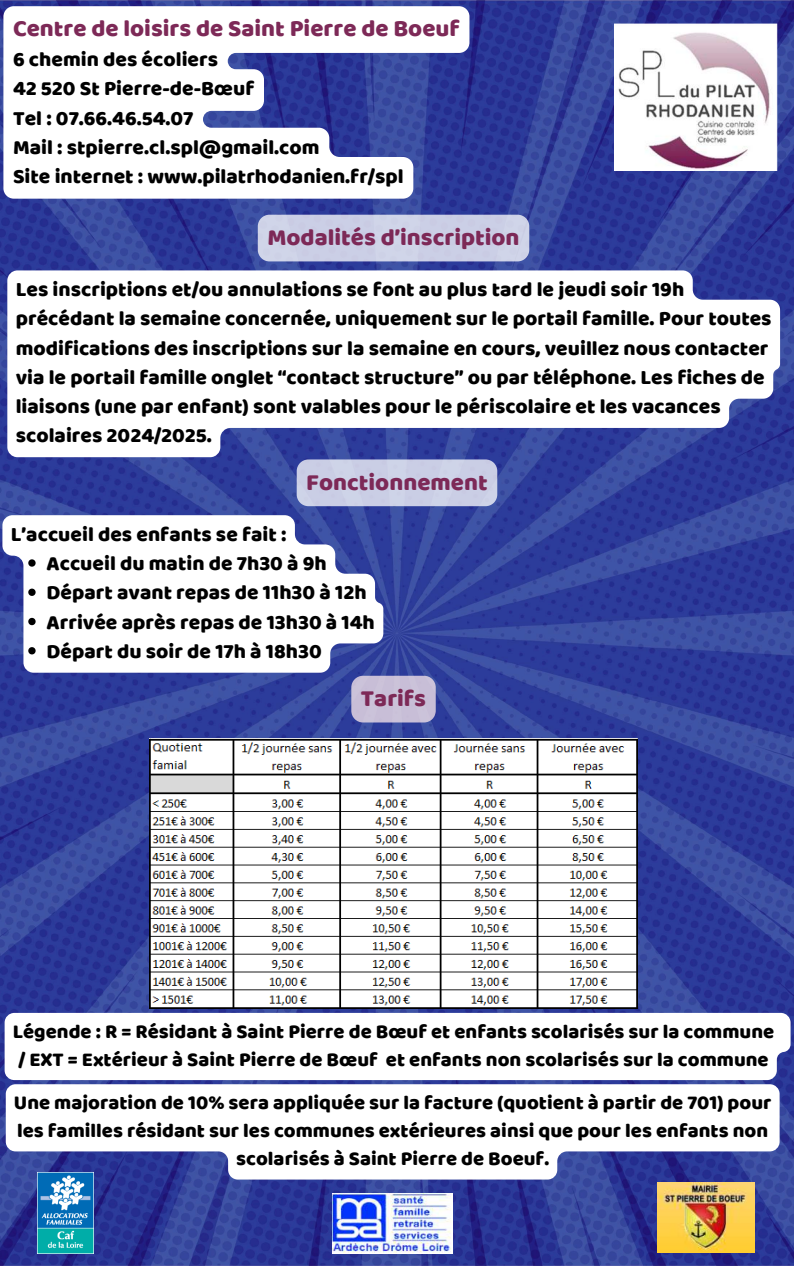
<style>
.page{position:relative;width:794px;height:1266px;background:#fff}
.page>*{position:absolute;margin:0;border:0;box-sizing:border-box;transform-origin:0 0}
.t1{font:24px "Baloo Thambi";color:#7d2957}
.t2{font:21px/29.2px "Baloo Thambi";color:#000}
.t3{font:20.25px/28.1px "Baloo Thambi";color:#000}
</style>
<div class="page">
<img style="left:0;top:0;width:793px;height:1266px">
<img style="left:613px;top:12px;width:169px;height:158px">
<div style="left:258px;top:215px;width:271px;height:46px;background:#cbcfe6"></div>
<div style="left:296px;top:459px;width:201px;height:47px;background:#cacee5"></div>
<div style="left:351px;top:676px;width:84px;height:46px;background:#c8bed7"></div>
<img style="left:332px;top:1193px;width:120px;height:60px">
<svg style="left:7px;top:270px;width:772px;height:187px"></svg>
<img style="left:38px;top:1179px;width:55px;height:74px">
<svg style="left:3px;top:6px;width:466px;height:193px"></svg>
<svg style="left:2px;top:515px;width:381px;height:158px"></svg>
<svg style="left:28px;top:559px;width:8px;height:8px"></svg>
<svg style="left:28px;top:588px;width:8px;height:8px"></svg>
<svg style="left:28px;top:618px;width:8px;height:7px"></svg>
<svg style="left:28px;top:647px;width:8px;height:7px"></svg>
<img style="left:149px;top:738px;width:488px;height:270px">
<svg style="left:5px;top:1013px;width:785px;height:67px"></svg>
<svg style="left:6px;top:1084px;width:773px;height:95px"></svg>
<img style="left:657px;top:1182px;width:96px;height:70px">
<p class="t1" style="left:13px;top:11px;width:448px">Centre de loisirs de Saint Pierre de Boeuf</p>
<p class="t2" style="left:13px;top:46px;width:392px">6 chemin des écoliers<br>42 520 St Pierre-de-Bœuf<br>Tel : 07.66.46.54.07<br>Mail : stpierre.cl.spl@gmail.com<br>Site internet : www.pilatrhodanien.fr/spl</p>
<p class="t1" style="left:267px;top:220px;width:253px">Modalités d’inscription</p>
<p class="t2" style="left:16px;top:275px;width:757px">Les inscriptions et/ou annulations se font au plus tard le jeudi soir 19h précédant la semaine concernée, uniquement sur le portail famille. Pour toutes modifications des inscriptions sur la semaine en cours, veuillez nous contacter via le portail famille onglet “contact structure” ou par téléphone. Les fiches de liaisons (une par enfant) sont valables pour le périscolaire et les vacances scolaires 2024/2025.</p>
<p class="t1" style="left:306px;top:464px;width:183px">Fonctionnement</p>
<p class="t2" style="left:47px;top:520px;width:329px;text-indent:-36px">L’accueil des enfants se fait :<br>Accueil du matin de 7h30 à 9h<br>Départ avant repas de 11h30 à 12h<br>Arrivée après repas de 13h30 à 14h<br>Départ du soir de 17h à 18h30</p>
<p class="t1" style="left:361px;top:680px;width:67px">Tarifs</p>
<p class="t3" style="left:13px;top:1018px;width:762px">Légende : R = Résidant à Saint Pierre de Bœuf et enfants scolarisés sur la commune / EXT = Extérieur à Saint Pierre de Bœuf et enfants non scolarisés sur la commune</p>
<p class="t3" style="left:14px;top:1089px;width:758px;text-align:center">Une majoration de 10% sera appliquée sur la facture (quotient à partir de 701) pour les familles résidant sur les communes extérieures ainsi que pour les enfants non scolarisés à Saint Pierre de Boeuf.</p>
</div>
